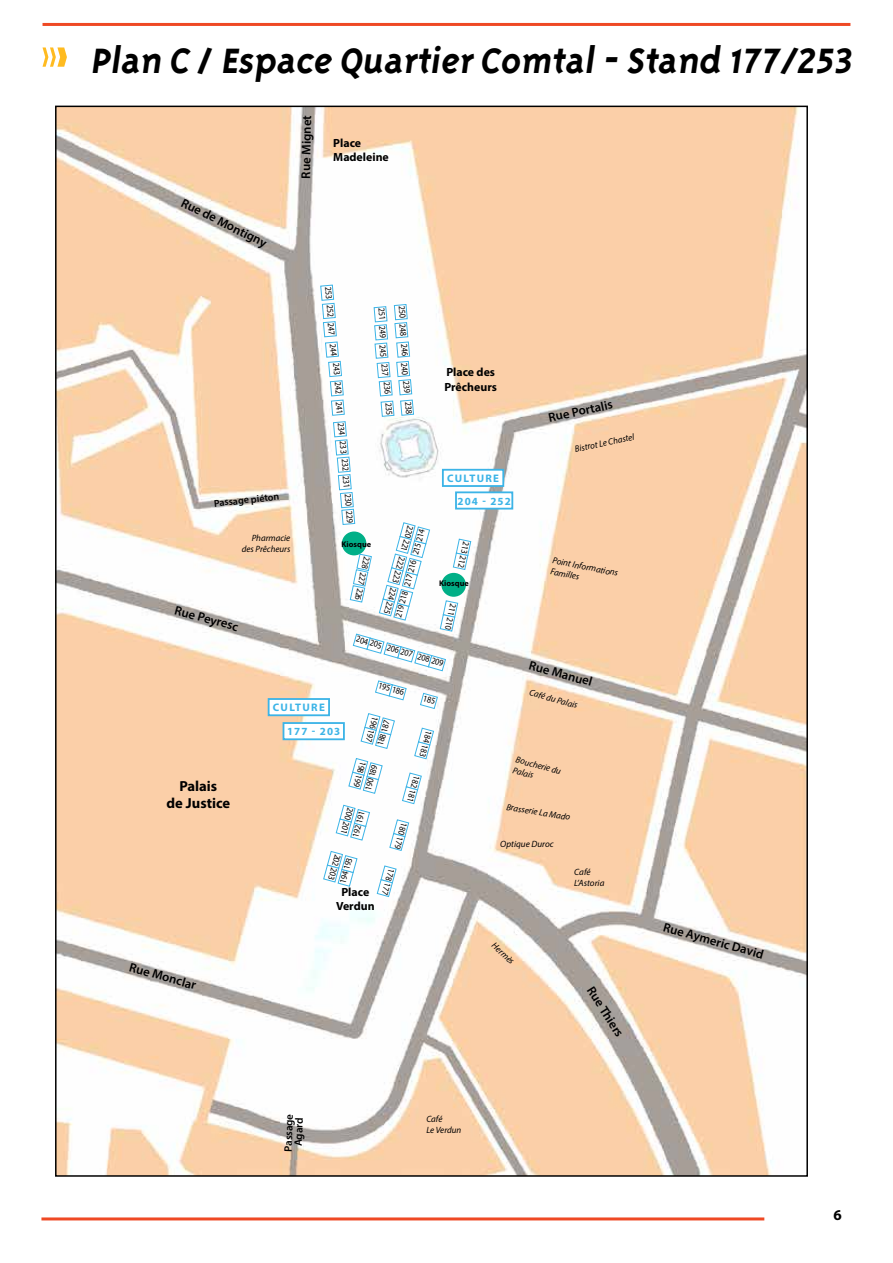
<style>
.page{position:relative;width:893px;height:1263px;background:#fff}
.page>*{position:absolute;margin:0;border:0;box-sizing:border-box;transform-origin:0 0}
.t1{font:700 40.5px "Triplex";color:#000}
.t2{font:700 15px "Myriad Pro";color:#000}
.t3{font:700 14.55px/17.5px "Myriad Pro";color:#000;text-align:center}
.t4{font:600 12.75px "Myriad Pro";color:#000}
.t5{font:700 11.85px/14.2px "Myriad Pro";color:#000}
.t6{font:700 10.95px "Myriad Pro";letter-spacing:.1em;color:#3cb4e7}
.t7{font:600 10.95px/10.1px "Myriad Pro";color:#000;text-align:center}
.t8{font:600 10.05px "Myriad Pro";color:#000}
.t9{font:9.15px "Myriad Pro";color:#000;scale:.9 1}
.t10{font:italic 9.15px/10.9px "Myriad Pro";color:#000}
.t11{font:700 8.25px "Myriad Pro";color:#000}
</style>
<div class="page">
<hr style="left:43px;top:23px;width:807px;height:3px;background:#ef4924">
<hr style="left:41px;top:1217px;width:723px;height:3px;background:#ef4924">
<svg style="left:43px;top:47px;width:24px;height:20px"></svg>
<img style="left:58px;top:109px;width:747px;height:1065px">
<svg style="left:348px;top:757px;width:35px;height:37px"></svg>
<svg style="left:360px;top:712px;width:35px;height:37px"></svg>
<svg style="left:323px;top:850px;width:35px;height:37px"></svg>
<svg style="left:335px;top:804px;width:36px;height:37px"></svg>
<svg style="left:401px;top:772px;width:21px;height:33px"></svg>
<svg style="left:414px;top:727px;width:21px;height:33px"></svg>
<svg style="left:376px;top:865px;width:21px;height:33px"></svg>
<svg style="left:389px;top:819px;width:21px;height:32px"></svg>
<svg style="left:374px;top:680px;width:33px;height:21px"></svg>
<div style="left:269px;top:699px;width:60px;height:16px;background:#fff"></div>
<div style="left:268px;top:698px;width:62px;height:18px;border:2px solid #3cb4e7"></div>
<div style="left:443px;top:470px;width:60px;height:16px;background:#fff"></div>
<div style="left:442px;top:469px;width:62px;height:18px;border:2px solid #3cb4e7"></div>
<div style="left:283px;top:723px;width:61px;height:16px;background:#fff"></div>
<div style="left:283px;top:722px;width:62px;height:18px;border:2px solid #3cb4e7"></div>
<div style="left:456px;top:492px;width:56px;height:17px;background:#fff"></div>
<div style="left:455px;top:491px;width:58px;height:18px;border:2px solid #3cb4e7"></div>
<svg style="left:419px;top:692px;width:19px;height:18px"></svg>
<svg style="left:320px;top:284px;width:152px;height:388px"></svg>
<h1 class="t1" style="left:90px;top:38px;width:769px">P lan C / Espace Quartier Comtal- Stand 177/253</h1>
<h3 class="t4" style="left:185px;top:195px;width:96px;rotate:26deg">Rue de Montigny</h3>
<h3 class="t4" style="left:298px;top:178px;width:65px;rotate:-89deg">Rue Mignet</h3>
<p class="t5" style="left:333px;top:135px;width:57px">Place<br>Madeleine</p>
<p class="t5" style="left:444px;top:365px;width:54px">Place des<br>Prêcheurs</p>
<p class="t6" style="left:447px;top:471px;width:54px">Culture</p>
<p class="t8" style="left:214px;top:497px;width:67px;rotate:-6deg">Passage piéton</p>
<p class="t6" style="left:457px;top:494px;width:55px">204 - 252</p>
<p class="t10" style="left:242px;top:532px;width:50px;text-align:right">Pharmacie des Prêcheurs</p>
<p class="t11" style="left:342px;top:539px;width:31px">Kiosque</p>
<h3 class="t4" style="left:177px;top:601px;width:67px;rotate:16deg">Rue Peyresc</h3>
<p class="t9" style="left:373px;top:558px;width:51px;rotate:102deg">228 227 226</p>
<p class="t9" style="left:416px;top:527px;width:31px;rotate:105deg">220 221</p>
<p class="t9" style="left:410px;top:553px;width:31px;rotate:-75deg">215 214</p>
<p class="t9" style="left:408px;top:558px;width:31px;rotate:105deg">222 223</p>
<p class="t9" style="left:401px;top:584px;width:31px;rotate:-75deg">217 216</p>
<p class="t9" style="left:393px;top:616px;width:31px;rotate:-75deg">219 218</p>
<p class="t9" style="left:399px;top:590px;width:31px;rotate:105deg">224 225</p>
<p class="t9" style="left:472px;top:543px;width:31px;rotate:102deg">213 212</p>
<p class="t11" style="left:439px;top:577px;width:31px">Kiosque</p>
<p class="t9" style="left:459px;top:604px;width:31px;rotate:102deg">211 210</p>
<p class="t9" style="left:358px;top:633px;width:31px;rotate:16deg">204 205</p>
<p class="t9" style="left:389px;top:642px;width:31px;rotate:16deg">206 207</p>
<p class="t9" style="left:419px;top:650px;width:31px;rotate:16deg">208 209</p>
<p class="t6" style="left:273px;top:700px;width:54px">Culture</p>
<p class="t9" style="left:380px;top:680px;width:31px;rotate:16deg">195 186</p>
<h3 class="t4" style="left:547px;top:409px;width:67px;rotate:-12deg">Rue Portalis</h3>
<p class="t10" style="left:574px;top:443px;width:62px;rotate:-12deg">Bistrot Le Chastel</p>
<p class="t10" style="left:554px;top:555px;width:68px;rotate:11deg">Point Informations<br>Familles</p>
<h3 class="t4" style="left:532px;top:656px;width:67px;rotate:16deg">Rue Manuel</h3>
<p class="t10" style="left:531px;top:687px;width:51px;rotate:15deg">Café du Palais</p>
<h3 class="t3" style="left:167px;top:777px;width:65px">Palais<br>de Justice</h3>
<h3 class="t4" style="left:132px;top:959px;width:70px;rotate:16deg">Rue Monclar</h3>
<p class="t6" style="left:287px;top:724px;width:55px">177 - 203</p>
<p class="t9" style="left:381px;top:718px;width:31px;rotate:105deg">196 197</p>
<p class="t9" style="left:375px;top:744px;width:31px;rotate:-75deg">188 187</p>
<p class="t9" style="left:362px;top:789px;width:31px;rotate:-75deg">190 189</p>
<p class="t9" style="left:369px;top:763px;width:31px;rotate:105deg">198 199</p>
<p class="t9" style="left:435px;top:732px;width:31px;rotate:105deg">184 183</p>
<p class="t9" style="left:422px;top:777px;width:31px;rotate:105deg">182 181</p>
<p class="t9" style="left:356px;top:810px;width:31px;rotate:105deg">200 201</p>
<p class="t9" style="left:350px;top:836px;width:31px;rotate:-75deg">192 191</p>
<p class="t9" style="left:410px;top:824px;width:31px;rotate:105deg">180 179</p>
<p class="t9" style="left:343px;top:856px;width:31px;rotate:105deg">202 203</p>
<p class="t9" style="left:337px;top:882px;width:31px;rotate:-75deg">194 193</p>
<p class="t9" style="left:397px;top:870px;width:31px;rotate:105deg">178 177</p>
<p class="t5" style="left:336px;top:884px;width:40px;text-align:center">Place<br>Verdun</p>
<p class="t10" style="left:517px;top:754px;width:48px;rotate:15deg">Boucherie du<br>Palais</p>
<p class="t10" style="left:508px;top:801px;width:66px;rotate:10deg">Brasserie La Mado</p>
<p class="t10" style="left:500px;top:838px;width:55px">Optique Duroc</p>
<p class="t10" style="left:574px;top:866px;width:32px">Café<br>L’Astoria</p>
<p class="t10" style="left:497px;top:940px;width:29px;rotate:42deg">Hermès</p>
<h3 class="t4" style="left:597px;top:983px;width:58px;rotate:58deg">Rue Thiers</h3>
<p class="t7" style="left:283px;top:1151px;width:40px;rotate:-88deg">Passage<br>Agard</p>
<p class="t10" style="left:426px;top:1113px;width:36px">Café<br>Le Verdun</p>
<h3 class="t4" style="left:666px;top:919px;width:105px;rotate:16deg">Rue Aymeric David</h3>
<h2 class="t2" style="left:833px;top:1205px;width:10px">6</h2>
</div>
